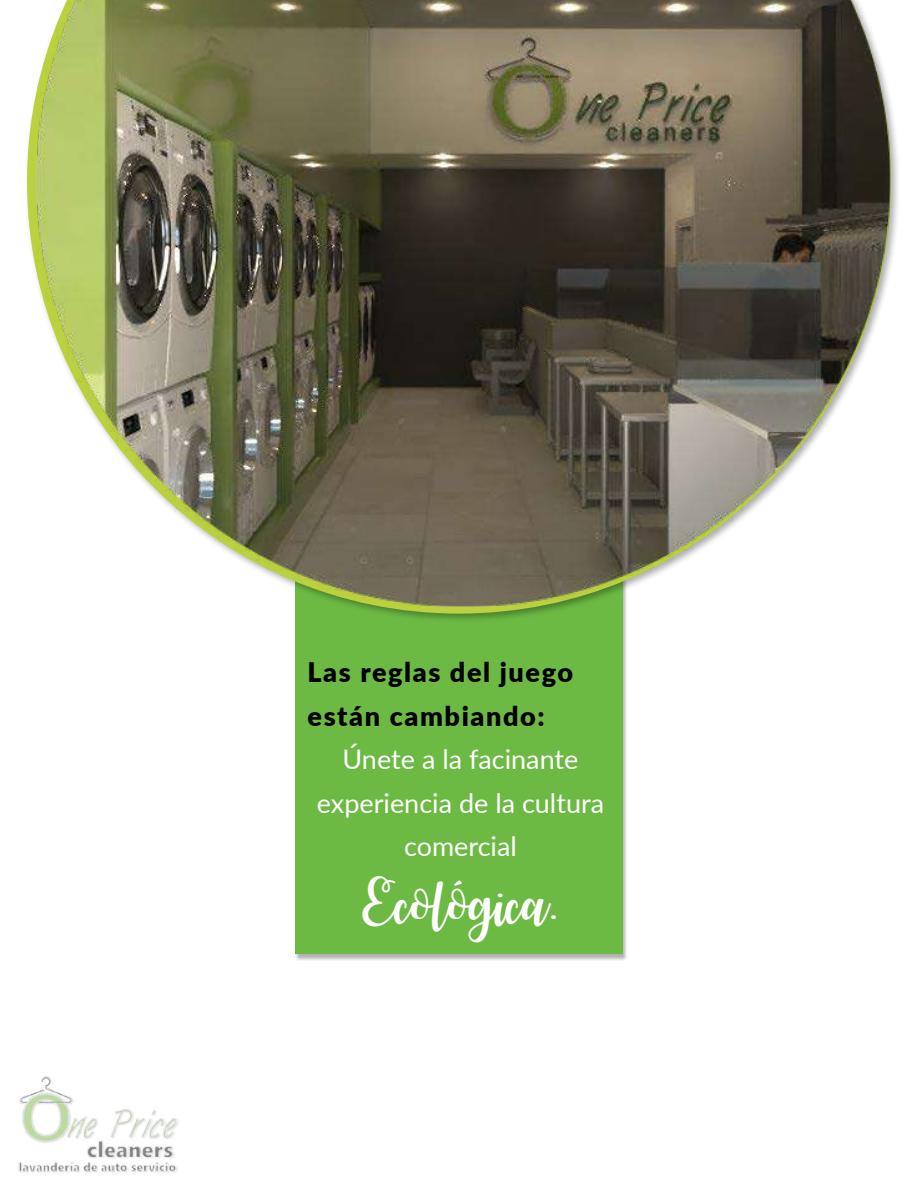
<style>
.page{position:relative;width:918px;height:1188px;background:#fff}
.page>*{position:absolute;margin:0;border:0;box-sizing:border-box;transform-origin:0 0}
.t1{font:48px "Watermelon Script Demo";color:#fff}
.t2{font:27px/43.5px "Lato";color:#fff;text-align:center}
.t3{font:900 27px/43.5px "Lato";letter-spacing:.06em;color:#000}
</style>
<div class="page">
<div style="left:295px;top:167px;width:328px;height:787px;background:#6cba44"></div>
<img style="left:18px;top:1076px;width:161px;height:97px">
<img style="left:27px;top:1px;width:871px;height:656px">
<p class="t3" style="left:308px;top:649px;width:267px">Las reglas del juego están cambiando:</p>
<p class="t2" style="left:317px;top:737px;width:289px">Únete a la facinante experiencia de la cultura comercial</p>
<h1 class="t1" style="left:362px;top:875px;width:198px">Ecológica.</h1>
</div>
